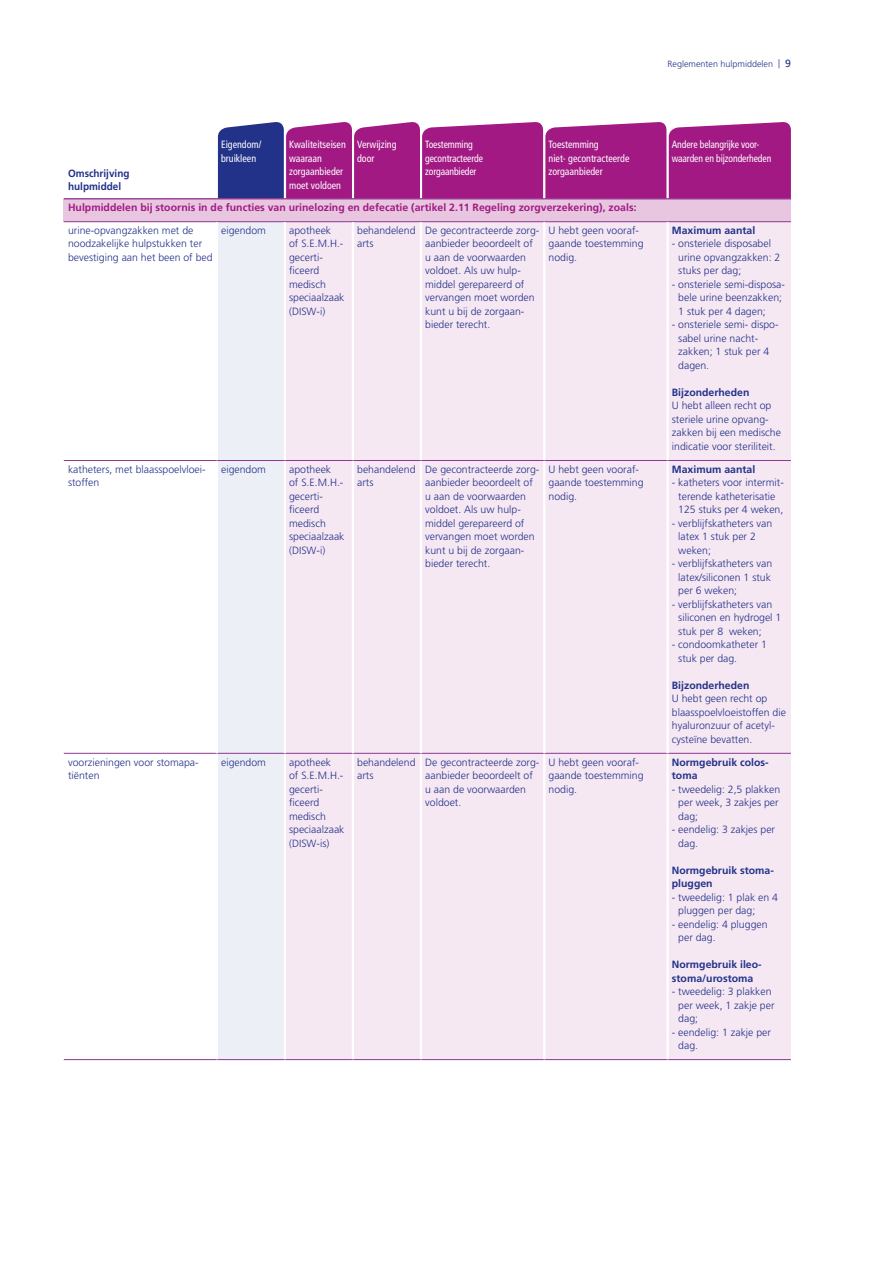
<style>
.page{position:relative;width:893px;height:1263px;background:#fff}
.page>*{position:absolute;margin:0;border:0;box-sizing:border-box;transform-origin:0 0}
.t1{font:300 10.5px/13.5px "Frutiger";color:#233289}
.t2{font:700 10.5px/13.5px "Frutiger";color:#233289}
.t3{font:condensed 10.5px/13.5px "Frutiger";color:#fff;scale:.95 1}
.t4{font:700 10.5px "Frutiger";color:#a21984}
.t5{font:condensed 10.5px/13.5px "Frutiger";color:#fff;scale:.92 1}
.t6{font:700 10.5px/13.5px "Frutiger";color:#233289;scale:.95 1}
.t7{font:300 9px "Frutiger";color:#233289}
.s1{font-weight:400;font-size:10.5px}
</style>
<div class="page">
<svg style="left:218px;top:122px;width:573px;height:76px;background:#99298b"></svg>
<hr style="left:64px;top:198px;width:153px;height:1px;background:#a21984">
<hr style="left:217px;top:198px;width:68px;height:1px;background:#a21984">
<hr style="left:285px;top:198px;width:68px;height:1px;background:#a21984">
<hr style="left:353px;top:198px;width:68px;height:1px;background:#a21984">
<hr style="left:421px;top:198px;width:123px;height:1px;background:#a21984">
<hr style="left:544px;top:198px;width:124px;height:1px;background:#a21984">
<hr style="left:668px;top:198px;width:123px;height:1px;background:#a21984">
<div style="left:64px;top:199px;width:727px;height:23px;background:#e8c6e0"></div>
<div style="left:218px;top:222px;width:66px;height:837px;background:#edeff6"></div>
<div style="left:286px;top:222px;width:505px;height:837px;background:#f6e8f3"></div>
<hr style="left:64px;top:199px;width:153px;height:1px;background:#8f3694">
<hr style="left:217px;top:199px;width:68px;height:1px;background:#8f3694">
<hr style="left:285px;top:199px;width:68px;height:1px;background:#8f3694">
<hr style="left:353px;top:199px;width:68px;height:1px;background:#8f3694">
<hr style="left:421px;top:199px;width:123px;height:1px;background:#8f3694">
<hr style="left:544px;top:199px;width:124px;height:1px;background:#8f3694">
<hr style="left:668px;top:199px;width:123px;height:1px;background:#8f3694">
<hr style="left:64px;top:221px;width:153px;height:1px;background:#8f3694">
<hr style="left:668px;top:221px;width:123px;height:1px;background:#8f3694">
<hr style="left:64px;top:460px;width:153px;height:1px;background:#8f3694">
<hr style="left:668px;top:460px;width:123px;height:1px;background:#8f3694">
<hr style="left:64px;top:753px;width:153px;height:1px;background:#8f3694">
<hr style="left:668px;top:753px;width:123px;height:1px;background:#8f3694">
<hr style="left:64px;top:1059px;width:153px;height:1px;background:#8f3694">
<hr style="left:668px;top:1059px;width:123px;height:1px;background:#8f3694">
<hr style="left:217px;top:221px;width:68px;height:1px;background:#8f3694">
<hr style="left:285px;top:221px;width:68px;height:1px;background:#8f3694">
<hr style="left:353px;top:221px;width:68px;height:1px;background:#8f3694">
<hr style="left:421px;top:221px;width:123px;height:1px;background:#8f3694">
<hr style="left:544px;top:221px;width:124px;height:1px;background:#8f3694">
<hr style="left:217px;top:460px;width:68px;height:1px;background:#8f3694">
<hr style="left:285px;top:460px;width:68px;height:1px;background:#8f3694">
<hr style="left:353px;top:460px;width:68px;height:1px;background:#8f3694">
<hr style="left:421px;top:460px;width:123px;height:1px;background:#8f3694">
<hr style="left:544px;top:460px;width:124px;height:1px;background:#8f3694">
<hr style="left:217px;top:753px;width:68px;height:1px;background:#8f3694">
<hr style="left:285px;top:753px;width:68px;height:1px;background:#8f3694">
<hr style="left:353px;top:753px;width:68px;height:1px;background:#8f3694">
<hr style="left:421px;top:753px;width:123px;height:1px;background:#8f3694">
<hr style="left:544px;top:753px;width:124px;height:1px;background:#8f3694">
<hr style="left:217px;top:1059px;width:68px;height:1px;background:#8f3694">
<hr style="left:285px;top:1059px;width:68px;height:1px;background:#8f3694">
<hr style="left:353px;top:1059px;width:68px;height:1px;background:#8f3694">
<hr style="left:421px;top:1059px;width:123px;height:1px;background:#8f3694">
<hr style="left:544px;top:1059px;width:124px;height:1px;background:#8f3694">
<hr style="left:352px;top:222px;width:2px;height:238px;background:#fff">
<hr style="left:420px;top:222px;width:2px;height:238px;background:#fff">
<hr style="left:543px;top:222px;width:2px;height:238px;background:#fff">
<hr style="left:666px;top:222px;width:3px;height:238px;background:#fff">
<hr style="left:352px;top:461px;width:2px;height:292px;background:#fff">
<hr style="left:420px;top:461px;width:2px;height:292px;background:#fff">
<hr style="left:543px;top:461px;width:2px;height:292px;background:#fff">
<hr style="left:666px;top:461px;width:3px;height:292px;background:#fff">
<hr style="left:352px;top:754px;width:2px;height:305px;background:#fff">
<hr style="left:420px;top:754px;width:2px;height:305px;background:#fff">
<hr style="left:543px;top:754px;width:2px;height:305px;background:#fff">
<hr style="left:666px;top:754px;width:3px;height:305px;background:#fff">
<p class="t7" style="left:667px;top:59px;width:125px">Reglementen hulpmiddelen | <span class="s1">9</span></p>
<p class="t3" style="left:221px;top:138px;width:44px">Eigendom/ bruikleen</p>
<p class="t3" style="left:289px;top:138px;width:61px">Kwaliteitseisen waaraan zorgaanbieder moet voldoen</p>
<p class="t3" style="left:357px;top:138px;width:43px">Verwijzing door</p>
<p class="t5" style="left:425px;top:138px;width:64px">Toestemming gecontracteerde zorgaanbieder</p>
<p class="t3" style="left:549px;top:138px;width:87px">Toestemming<br>niet- gecontracteerde zorgaanbieder</p>
<p class="t5" style="left:672px;top:138px;width:110px">Andere belangrijke voor&shy;waarden en bijzonderheden</p>
<p class="t4" style="left:68px;top:201px;width:570px">Hulpmiddelen bij stoornis in de functies van urinelozing en defecatie (artikel 2.11 Regeling zorgverzekering), zoals:</p>
<p class="t1" style="left:68px;top:224px;width:146px">urine-opvangzakken met de noodzakelijke hulpstukken ter bevestiging aan het been of bed</p>
<p class="t1" style="left:221px;top:224px;width:46px">eigendom</p>
<p class="t1" style="left:289px;top:224px;width:57px">apotheek<br>of S.E.M.H.- gecerti&shy;ficeerd medisch speciaalzaak (DISW-i)</p>
<p class="t1" style="left:357px;top:224px;width:60px">behandelend arts</p>
<p class="t1" style="left:425px;top:224px;width:116px">De gecontracteerde zorg&shy;aanbieder beoordeelt of u aan de voorwaarden voldoet. Als uw hulp&shy;middel gerepareerd of vervangen moet worden kunt u bij de zorgaan&shy;bieder terecht.</p>
<p class="t1" style="left:549px;top:224px;width:97px">U hebt geen vooraf&shy;gaande toestemming nodig.</p>
<p class="t2" style="left:672px;top:224px;width:85px">Maximum aantal</p>
<p class="t6" style="left:68px;top:166px;width:66px">Omschrijving hulpmiddel</p>
<p class="t1" style="left:678px;top:237px;width:104px;text-indent:-6px">- onsteriele disposabel urine opvangzakken: 2 stuks per dag;</p>
<p class="t1" style="left:678px;top:278px;width:108px;text-indent:-6px">- onsteriele semi-disposa&shy;bele urine beenzakken;<br>1 stuk per 4 dagen;</p>
<p class="t1" style="left:678px;top:318px;width:102px;text-indent:-6px">- onsteriele semi- dispo&shy;sabel urine nacht&shy;zakken; 1 stuk per 4 dagen.</p>
<p class="t2" style="left:672px;top:386px;width:79px">Bijzonderheden</p>
<p class="t1" style="left:672px;top:399px;width:111px">U hebt alleen recht op steriele urine opvang&shy;zakken bij een medische indicatie voor steriliteit.</p>
<p class="t1" style="left:68px;top:462px;width:139px">katheters, met blaasspoelvloei&shy;stoffen</p>
<p class="t1" style="left:221px;top:462px;width:46px">eigendom</p>
<p class="t1" style="left:289px;top:462px;width:57px">apotheek<br>of S.E.M.H.- gecerti&shy;ficeerd medisch speciaalzaak (DISW-i)</p>
<p class="t1" style="left:357px;top:462px;width:60px">behandelend arts</p>
<p class="t1" style="left:425px;top:462px;width:116px">De gecontracteerde zorg&shy;aanbieder beoordeelt of u aan de voorwaarden voldoet. Als uw hulp&shy;middel gerepareerd of vervangen moet worden kunt u bij de zorgaan&shy;bieder terecht.</p>
<p class="t1" style="left:549px;top:462px;width:97px">U hebt geen vooraf&shy;gaande toestemming nodig.</p>
<p class="t2" style="left:672px;top:462px;width:85px">Maximum aantal</p>
<p class="t1" style="left:672px;top:476px;width:113px;text-align:center">- katheters voor intermit&shy;terende katheterisatie<br>125 stuks per 4 weken,</p>
<p class="t1" style="left:678px;top:517px;width:95px;text-indent:-6px">- verblijfskatheters van latex 1 stuk per 2 weken;</p>
<p class="t1" style="left:678px;top:557px;width:95px;text-align:justify;text-indent:-6px">- verblijfskatheters van latex/siliconen 1 stuk per 6 weken;</p>
<p class="t1" style="left:678px;top:598px;width:105px;text-indent:-6px">- verblijfskatheters van siliconen en hydrogel 1 stuk per 8 weken;</p>
<p class="t1" style="left:678px;top:638px;width:90px;text-indent:-6px">- condoomkatheter 1 stuk per dag.</p>
<p class="t2" style="left:672px;top:678px;width:79px">Bijzonderheden</p>
<p class="t1" style="left:672px;top:692px;width:116px">U hebt geen recht op blaasspoelvloeistoffen die hyaluronzuur of acetyl&shy;cysteïne bevatten.</p>
<p class="t1" style="left:68px;top:755px;width:132px">voorzieningen voor stomapa&shy;tiënten</p>
<p class="t1" style="left:221px;top:755px;width:46px">eigendom</p>
<p class="t1" style="left:289px;top:755px;width:57px">apotheek<br>of S.E.M.H.- gecerti&shy;ficeerd medisch speciaalzaak (DISW-is)</p>
<p class="t1" style="left:357px;top:755px;width:60px">behandelend arts</p>
<p class="t1" style="left:425px;top:755px;width:116px">De gecontracteerde zorg&shy;aanbieder beoordeelt of u aan de voorwaarden voldoet.</p>
<p class="t1" style="left:549px;top:755px;width:97px">U hebt geen vooraf&shy;gaande toestemming nodig.</p>
<p class="t2" style="left:672px;top:755px;width:98px">Normgebruik colos&shy;toma</p>
<p class="t1" style="left:678px;top:782px;width:104px;text-indent:-6px">- tweedelig: 2,5 plakken per week, 3 zakjes per dag;</p>
<p class="t1" style="left:678px;top:823px;width:98px;text-indent:-6px">- eendelig: 3 zakjes per dag.</p>
<p class="t2" style="left:672px;top:863px;width:104px">Normgebruik stoma&shy;pluggen</p>
<p class="t1" style="left:678px;top:890px;width:101px;text-indent:-6px">- tweedelig: 1 plak en 4 pluggen per dag;</p>
<p class="t1" style="left:678px;top:917px;width:91px;text-indent:-6px">- eendelig: 4 pluggen per dag.</p>
<p class="t2" style="left:672px;top:958px;width:91px">Normgebruik ileo&shy;stoma/urostoma</p>
<p class="t1" style="left:678px;top:985px;width:98px;text-indent:-6px">- tweedelig: 3 plakken per week, 1 zakje per dag;</p>
<p class="t1" style="left:678px;top:1025px;width:94px;text-indent:-6px">- eendelig: 1 zakje per dag.</p>
</div>
